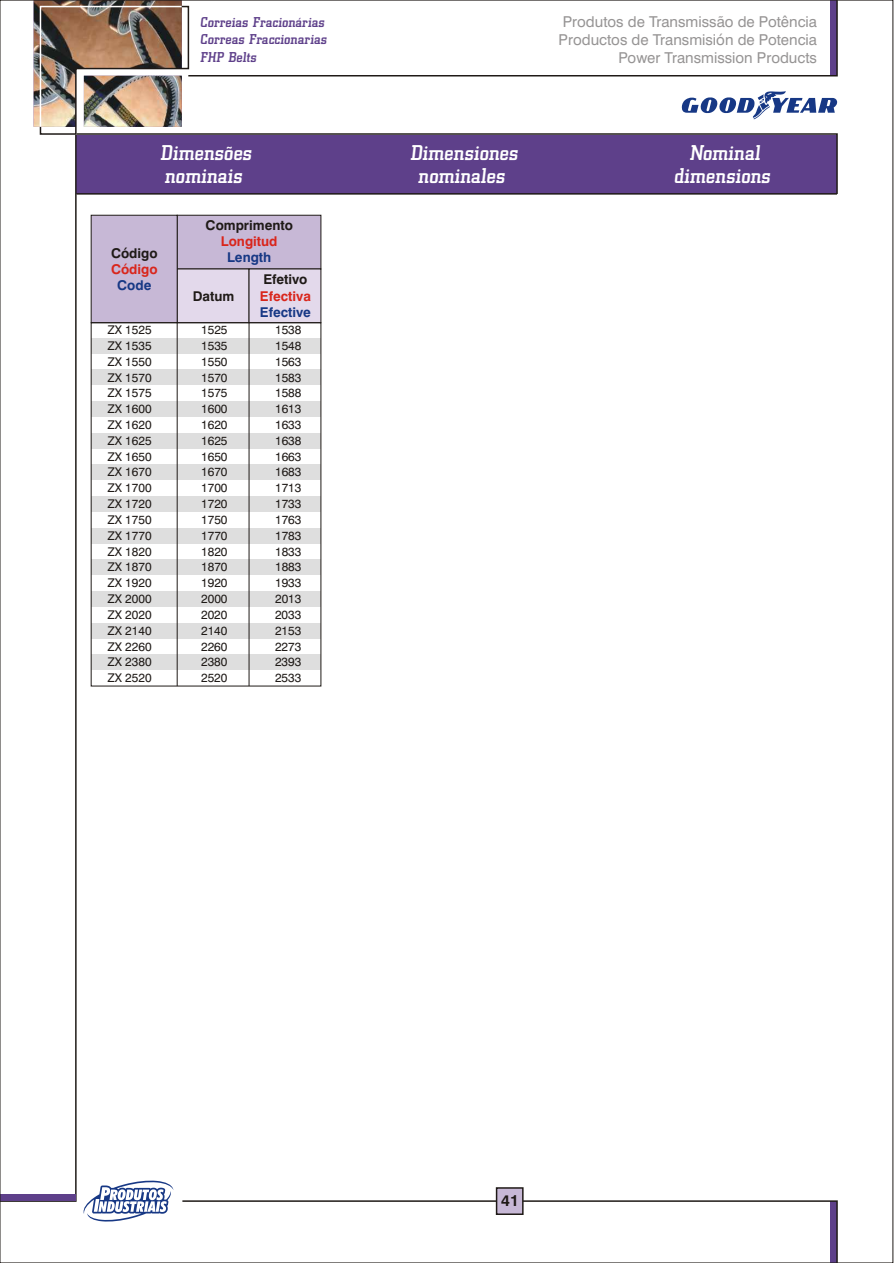
<style>
.page{position:relative;width:894px;height:1263px;background:#fff}
.page>*{position:absolute;margin:0;border:0;box-sizing:border-box;transform-origin:0 0}
.t1{font:22.35px/23.1px "City D Med";color:#fff;text-align:center}
.t2{font:700 15.6px "Swis 721 BT";color:#1f1a17}
.t3{font:15px/18px "Swis 721 BT";color:#969494;text-align:right}
.t4{font:14.85px/17.7px "City D Med";color:#5e408a}
.t5{font:700 13.5px "Swis 721 BT";color:#1f1a17}
.t6{font:700 13.5px "Swis 721 BT";color:#d9261c}
.t7{font:700 13.5px "Swis 721 BT";color:#173885}
.t8{font:12px "Swis 721 BT";color:#1f1a17}
</style>
<div class="page">
<svg style="left:182px;top:1200px;width:656px;height:61px"></svg>
<svg style="left:83px;top:1180px;width:90px;height:42px"></svg>
<svg style="left:2px;top:195px;width:75px;height:1007px"></svg>
<svg style="left:190px;top:2px;width:648px;height:75px"></svg>
<div style="left:75px;top:133px;width:763px;height:62px;background:#5e408a"></div>
<div style="left:496px;top:1187px;width:28px;height:28px;background:#c7b8d6;border:2px solid #1f1a17"></div>
<svg style="left:682px;top:91px;width:155px;height:28px"></svg>
<div style="left:0;top:1194px;width:75px;height:6px;background:#5e408a"></div>
<hr style="left:76px;top:193px;width:761px;height:2px;background:#1f1a17">
<div style="left:177px;top:215px;width:144px;height:54px;background:#c7b8d6;border:1px solid #1f1a17"></div>
<div style="left:177px;top:269px;width:72px;height:54px;background:#e3d9eb"></div>
<div style="left:249px;top:269px;width:72px;height:54px;background:#e3d9eb"></div>
<div style="left:91px;top:215px;width:87px;height:108px;background:#c7b8d6;border:1px solid #1f1a17"></div>
<div style="left:91px;top:591px;width:230px;height:16px;background:#dedede"></div>
<div style="left:91px;top:623px;width:230px;height:16px;background:#dedede"></div>
<div style="left:91px;top:654px;width:230px;height:16px;background:#dedede"></div>
<div style="left:91px;top:338px;width:230px;height:16px;background:#dedede"></div>
<div style="left:91px;top:370px;width:230px;height:15px;background:#dedede"></div>
<div style="left:91px;top:433px;width:230px;height:16px;background:#dedede"></div>
<div style="left:91px;top:401px;width:230px;height:16px;background:#dedede"></div>
<div style="left:91px;top:559px;width:230px;height:16px;background:#dedede"></div>
<div style="left:91px;top:528px;width:230px;height:16px;background:#dedede"></div>
<div style="left:91px;top:464px;width:230px;height:16px;background:#dedede"></div>
<div style="left:91px;top:496px;width:230px;height:16px;background:#dedede"></div>
<hr style="left:177px;top:323px;width:1px;height:363px;background:#1f1a17">
<hr style="left:249px;top:323px;width:1px;height:363px;background:#1f1a17">
<img style="left:34px;top:0;width:156px;height:136px">
<p class="t4" style="left:200px;top:14px;width:130px">Correias Fracionárias<br>Correas Fraccionarias<br>FHP Belts</p>
<p class="t3" style="left:559px;top:14px;width:260px">Produtos de Transmissão de Potência<br>Productos de Transmisión de Potencia<br>Power Transmission Products</p>
<h1 class="t1" style="left:160px;top:141px;width:95px;text-align:left">Dimensões nominais</h1>
<h1 class="t1" style="left:410px;top:141px;width:112px">Dimensiones nominales</h1>
<h1 class="t1" style="left:674px;top:141px;width:100px">Nominal dimensions</h1>
<p class="t5" style="left:206px;top:219px;width:89px">Comprimento</p>
<p class="t6" style="left:221px;top:236px;width:58px">Longitud</p>
<p class="t5" style="left:111px;top:248px;width:48px">Código</p>
<p class="t7" style="left:227px;top:252px;width:46px">Length</p>
<p class="t6" style="left:111px;top:264px;width:48px">Código</p>
<p class="t7" style="left:117px;top:280px;width:36px">Code</p>
<p class="t5" style="left:193px;top:290px;width:43px">Datum</p>
<p class="t5" style="left:263px;top:274px;width:46px">Efetivo</p>
<p class="t6" style="left:260px;top:290px;width:53px">Efectiva</p>
<p class="t7" style="left:260px;top:306px;width:53px">Efective</p>
<p class="t8" style="left:108px;top:325px;width:46px">ZX 1525</p>
<p class="t8" style="left:201px;top:325px;width:28px">1525</p>
<p class="t8" style="left:275px;top:325px;width:28px">1538</p>
<p class="t8" style="left:108px;top:341px;width:46px">ZX 1535</p>
<p class="t8" style="left:201px;top:341px;width:28px">1535</p>
<p class="t8" style="left:275px;top:341px;width:28px">1548</p>
<p class="t8" style="left:108px;top:357px;width:46px">ZX 1550</p>
<p class="t8" style="left:201px;top:357px;width:28px">1550</p>
<p class="t8" style="left:275px;top:357px;width:28px">1563</p>
<p class="t8" style="left:108px;top:372px;width:46px">ZX 1570</p>
<p class="t8" style="left:201px;top:372px;width:28px">1570</p>
<p class="t8" style="left:275px;top:372px;width:28px">1583</p>
<p class="t8" style="left:108px;top:388px;width:46px">ZX 1575</p>
<p class="t8" style="left:201px;top:388px;width:28px">1575</p>
<p class="t8" style="left:275px;top:388px;width:28px">1588</p>
<p class="t8" style="left:108px;top:404px;width:46px">ZX 1600</p>
<p class="t8" style="left:201px;top:404px;width:28px">1600</p>
<p class="t8" style="left:275px;top:404px;width:28px">1613</p>
<p class="t8" style="left:108px;top:420px;width:46px">ZX 1620</p>
<p class="t8" style="left:201px;top:420px;width:28px">1620</p>
<p class="t8" style="left:275px;top:420px;width:28px">1633</p>
<p class="t8" style="left:108px;top:436px;width:46px">ZX 1625</p>
<p class="t8" style="left:201px;top:436px;width:28px">1625</p>
<p class="t8" style="left:275px;top:436px;width:28px">1638</p>
<p class="t8" style="left:108px;top:452px;width:46px">ZX 1650</p>
<p class="t8" style="left:201px;top:452px;width:28px">1650</p>
<p class="t8" style="left:275px;top:452px;width:28px">1663</p>
<p class="t8" style="left:108px;top:467px;width:46px">ZX 1670</p>
<p class="t8" style="left:201px;top:467px;width:28px">1670</p>
<p class="t8" style="left:275px;top:467px;width:28px">1683</p>
<p class="t8" style="left:108px;top:483px;width:46px">ZX 1700</p>
<p class="t8" style="left:201px;top:483px;width:28px">1700</p>
<p class="t8" style="left:275px;top:483px;width:28px">1713</p>
<p class="t8" style="left:108px;top:499px;width:46px">ZX 1720</p>
<p class="t8" style="left:201px;top:499px;width:28px">1720</p>
<p class="t8" style="left:275px;top:499px;width:28px">1733</p>
<p class="t8" style="left:108px;top:515px;width:46px">ZX 1750</p>
<p class="t8" style="left:201px;top:515px;width:28px">1750</p>
<p class="t8" style="left:275px;top:515px;width:28px">1763</p>
<p class="t8" style="left:108px;top:531px;width:46px">ZX 1770</p>
<p class="t8" style="left:201px;top:531px;width:28px">1770</p>
<p class="t8" style="left:275px;top:531px;width:28px">1783</p>
<p class="t8" style="left:108px;top:546px;width:46px">ZX 1820</p>
<p class="t8" style="left:201px;top:546px;width:28px">1820</p>
<p class="t8" style="left:275px;top:546px;width:28px">1833</p>
<p class="t8" style="left:108px;top:562px;width:46px">ZX 1870</p>
<p class="t8" style="left:201px;top:562px;width:28px">1870</p>
<p class="t8" style="left:275px;top:562px;width:28px">1883</p>
<p class="t8" style="left:108px;top:578px;width:46px">ZX 1920</p>
<p class="t8" style="left:201px;top:578px;width:28px">1920</p>
<p class="t8" style="left:275px;top:578px;width:28px">1933</p>
<p class="t8" style="left:108px;top:594px;width:46px">ZX 2000</p>
<p class="t8" style="left:201px;top:594px;width:28px">2000</p>
<p class="t8" style="left:275px;top:594px;width:28px">2013</p>
<p class="t8" style="left:108px;top:610px;width:46px">ZX 2020</p>
<p class="t8" style="left:201px;top:610px;width:28px">2020</p>
<p class="t8" style="left:275px;top:610px;width:28px">2033</p>
<p class="t8" style="left:108px;top:626px;width:46px">ZX 2140</p>
<p class="t8" style="left:201px;top:626px;width:28px">2140</p>
<p class="t8" style="left:275px;top:626px;width:28px">2153</p>
<p class="t8" style="left:108px;top:641px;width:46px">ZX 2260</p>
<p class="t8" style="left:201px;top:641px;width:28px">2260</p>
<p class="t8" style="left:275px;top:641px;width:28px">2273</p>
<p class="t8" style="left:108px;top:657px;width:46px">ZX 2380</p>
<p class="t8" style="left:201px;top:657px;width:28px">2380</p>
<p class="t8" style="left:275px;top:657px;width:28px">2393</p>
<p class="t8" style="left:108px;top:673px;width:46px">ZX 2520</p>
<p class="t8" style="left:201px;top:673px;width:28px">2520</p>
<p class="t8" style="left:275px;top:673px;width:28px">2533</p>
<h2 class="t2" style="left:501px;top:1195px;width:19px">41</h2>
</div>
